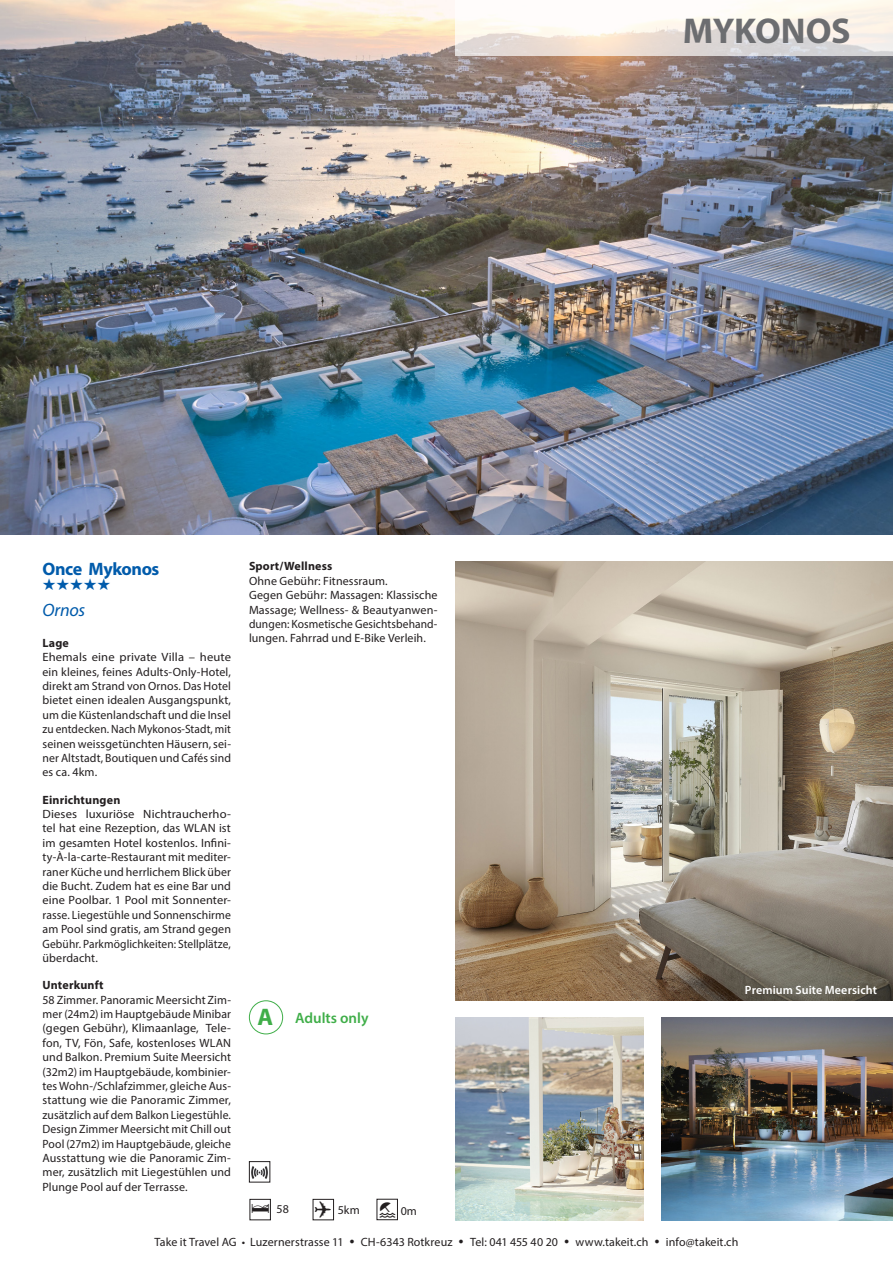
<style>
.page{position:relative;width:893px;height:1263px;background:#fff}
.page>*{position:absolute;margin:0;border:0;box-sizing:border-box;transform-origin:0 0}
.Grosser_Titel_oben_rechts{font:700 36px "Myriad Pro";letter-spacing:-.01em;color:#6c6d70}
.t1{font:700 24px "Myriad Pro";color:#40ae49}
.Hotelname{font:700 18px "Myriad Pro";letter-spacing:-.02em;color:#015bab}
.Hotelname-2{font:italic 18px "Myriad Pro";letter-spacing:-.01em;color:#015bab}
.Hotelname-3{font:16.5px "Zapf Dingbats";color:#015bab}
.Bilderbeschrieb_Rechts{font:600 15px "Myriad Pro";color:#40ae49}
.Hotel_-_Text{font:12px/14.4px "Myriad Pro";letter-spacing:.01em;color:#231f20;text-align:justify}
.Hotel_-_Text-2{font:12px/14.4px "Myriad Pro";letter-spacing:.01em;color:#231f20;text-align:justify;scale:1.05 1}
.Hotel_-_kleine_Titel{font:700 12px "Myriad Pro";letter-spacing:.015em;color:#231f20}
.Bildbeschrieb_Rechts{font:600 12px "Myriad Pro";letter-spacing:.01em;color:#fff}
.Piktogramme{font:12px "Myriad Pro";color:#231f20}
.Hotel_-_Titel{font:700 12px "Myriad Pro";color:#231f20}
.Bilderbeschrieb_Rechts-2{font:12px "Myriad Pro";color:#231f20}
.s1{font-family:"Avant Garde"}
</style>
<div class="page">
<img style="left:455px;top:561px;width:438px;height:439px">
<img style="left:251px;top:1166px;width:17px;height:13px">
<div style="left:249px;top:1161px;width:21px;height:21px;border:1px solid #231f20"></div>
<img style="left:0;top:0;width:893px;height:534px">
<img style="left:455px;top:1017px;width:189px;height:203px">
<img style="left:662px;top:1017px;width:231px;height:203px">
<svg style="left:455px;top:0;width:438px;height:55px"></svg>
<div style="left:250px;top:1199px;width:21px;height:21px;border:1px solid #231f20"></div>
<div style="left:313px;top:1199px;width:21px;height:21px;border:1px solid #231f20"></div>
<div style="left:377px;top:1199px;width:21px;height:21px;border:1px solid #231f20"></div>
<div style="left:249px;top:1000px;width:34px;height:34px;border:1px solid #40ae49;border-radius:50%"></div>
<p class="Hotelname" style="left:43px;top:557px;width:118px">Once Mykonos</p>
<p class="Hotelname-3" style="left:43px;top:577px;width:70px">★★★★★</p>
<p class="Hotelname-2" style="left:43px;top:599px;width:44px">Ornos</p>
<p class="Hotel_-_Titel" style="left:43px;top:635px;width:28px">Lage</p>
<p class="Hotel_-_Text-2" style="left:43px;top:650px;width:181px">Ehemals eine private Villa – heute ein kleines, feines Adults-Only-Hotel, direkt am Strand von Ornos. Das Hotel bietet einen idealen Ausgangspunkt, um die Küstenlandschaft und die Insel zu entdecken. Nach Mykonos-Stadt, mit seinen weissgetünchten Häusern, sei&shy;ner Altstadt, Boutiquen und Cafés sind es ca. 4km.</p>
<p class="Hotel_-_kleine_Titel" style="left:43px;top:792px;width:79px">Einrichtungen</p>
<p class="Hotel_-_Text-2" style="left:43px;top:807px;width:181px">Dieses luxuriöse Nichtraucherho&shy;tel hat eine Rezeption, das WLAN ist im gesamten Hotel kostenlos. Infini&shy;ty-À-la-carte-Restaurant mit mediter&shy;raner Küche und herrlichem Blick über die Bucht. Zudem hat es eine Bar und eine Poolbar. 1 Pool mit Sonnenter&shy;rasse. Liegestühle und Sonnenschirme am Pool sind gratis, am Strand gegen Gebühr. Parkmöglichkeiten: Stellplätze, überdacht.</p>
<p class="Hotel_-_kleine_Titel" style="left:43px;top:977px;width:63px">Unterkunft</p>
<p class="Hotel_-_Text" style="left:43px;top:992px;width:190px">58 Zimmer. Panoramic Meersicht Zim&shy;mer (24m2) im Hauptgebäude Minibar (gegen Gebühr), Klimaanlage, Tele&shy;fon, TV, Fön, Safe, kostenloses WLAN und Balkon. Premium Suite Meersicht (32m2) im Hauptgebäude, kombinier&shy;tes Wohn-/Schlafzimmer, gleiche Aus&shy;stattung wie die Panoramic Zimmer, zusätzlich auf dem Balkon Liegestühle.<br>Design Zimmer Meersicht mit Chill out Pool (27m2) im Hauptgebäude, gleiche Ausstattung wie die Panoramic Zim&shy;mer, zusätzlich mit Liegestühlen und Plunge Pool auf der Terrasse.</p>
<p class="Hotel_-_kleine_Titel" style="left:249px;top:558px;width:85px">Sport/Wellness</p>
<p class="Hotel_-_Text" style="left:249px;top:573px;width:190px;text-align:left">Ohne Gebühr: Fitnessraum.<br>Gegen Gebühr: Massagen: Klassische Massage; Wellness- &amp; Beautyanwen&shy;dungen: Kosmetische Gesichtsbehand&shy;lungen. Fahrrad und E-Bike Verleih.</p>
<p class="t1" style="left:258px;top:1001px;width:17px">A</p>
<p class="Bilderbeschrieb_Rechts" style="left:295px;top:1008px;width:75px">Adults only</p>
<p class="Piktogramme" style="left:277px;top:1202px;width:14px">58</p>
<p class="Piktogramme" style="left:338px;top:1202px;width:23px">5km</p>
<p class="Bilderbeschrieb_Rechts-2" style="left:401px;top:1203px;width:18px">0m</p>
<p class="Grosser_Titel_oben_rechts" style="left:683px;top:7px;width:169px">MYKONOS</p>
<p class="Bildbeschrieb_Rechts" style="left:745px;top:982px;width:134px">Premium Suite Meersicht</p>
<p class="Hotel_-_Text" style="left:155px;top:1235px;width:585px">Take it Travel AG • Luzernerstrasse 11 <span class="s1">•</span> CH-6343 Rotkreuz <span class="s1">•</span> Tel: 041 455 40 20 <span class="s1">•</span> www.takeit.ch <span class="s1">•</span> info@takeit.ch</p>
</div>
